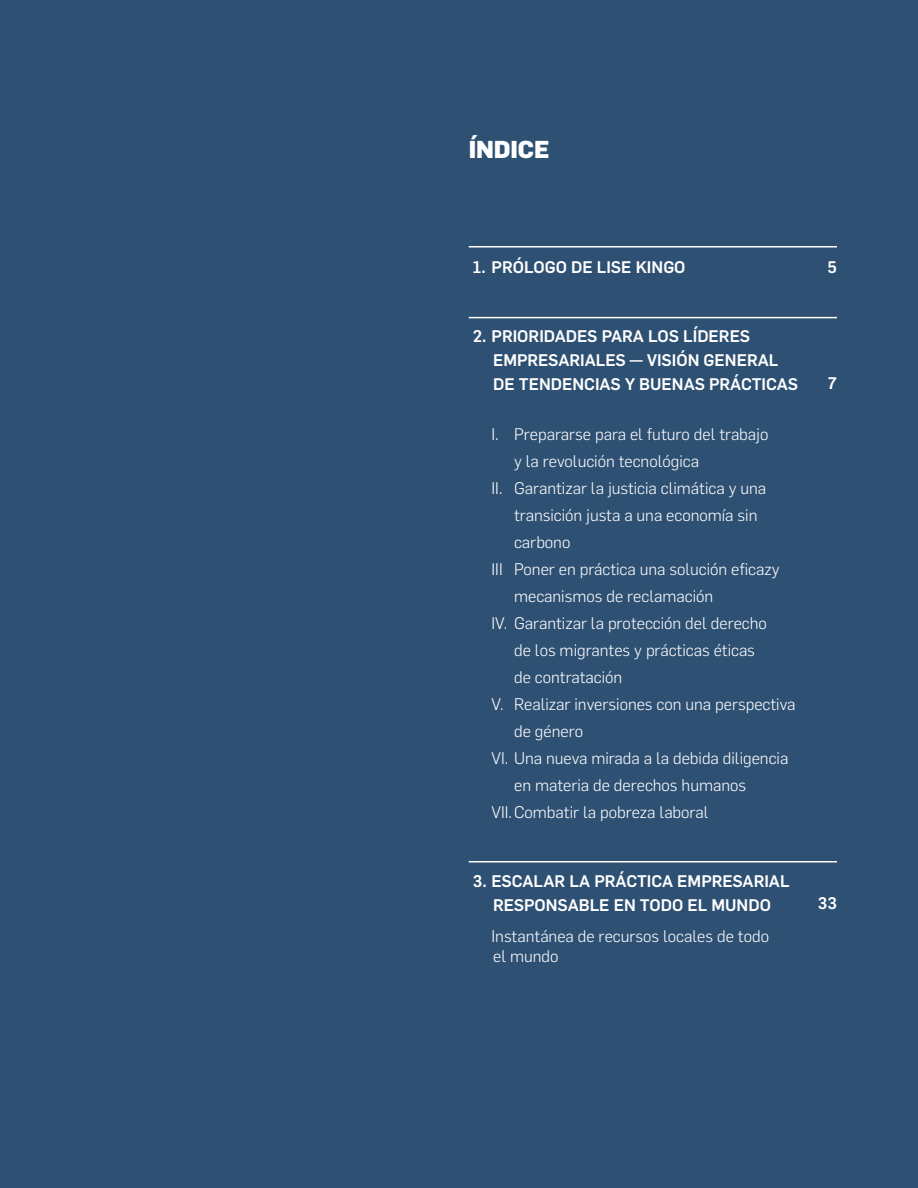
<style>
.page{position:relative;width:918px;height:1188px;background:#2e5073}
.page>*{position:absolute;margin:0;border:0;box-sizing:border-box;transform-origin:0 0}
.t1{font:800 24px "Flama";letter-spacing:-.005em;color:#fff}
.t2{font:300 16.5px/19.8px "Flama";color:#fff}
.t3{font:500 16.5px/24px "Flama";color:#fff}
</style>
<div class="page">
<hr style="left:469px;top:246px;width:368px;height:2px;background:#fff">
<hr style="left:469px;top:317px;width:368px;height:1px;background:#fff">
<hr style="left:469px;top:861px;width:368px;height:1px;background:#fff">
<h1 class="t1" style="left:469px;top:132px;width:82px">ÍNDICE</h1>
<p class="t3" style="left:473px;top:254px;width:214px">1. PRÓLOGO DE LISE KINGO</p>
<p class="t3" style="left:493px;top:323px;width:306px;text-indent:-20px">2. PRIORIDADES PARA LOS LÍDERES<br>EMPRESARIALES — VISIÓN GENERAL<br>DE TENDENCIAS Y BUENAS PRÁCTICAS</p>
<p class="t2" style="left:492px;top:423px;width:278px">I. Prepararse para el futuro del trabajo</p>
<p class="t2" style="left:514px;top:450px;width:186px">y la revolución tecnológica</p>
<p class="t2" style="left:492px;top:477px;width:276px">II. Garantizar la justicia climática y una</p>
<p class="t2" style="left:514px;top:504px;width:245px">transición justa a una economía sin</p>
<p class="t2" style="left:514px;top:531px;width:58px">carbono</p>
<p class="t2" style="left:492px;top:558px;width:290px">III Poner en práctica una solución eficazy</p>
<p class="t2" style="left:514px;top:585px;width:201px">mecanismos de reclamación</p>
<p class="t2" style="left:492px;top:612px;width:277px">IV. Garantizar la protección del derecho</p>
<p class="t2" style="left:514px;top:639px;width:242px">de los migrantes y prácticas éticas</p>
<p class="t2" style="left:514px;top:666px;width:110px">de contratación</p>
<p class="t2" style="left:492px;top:693px;width:305px">V. Realizar inversiones con una perspectiva</p>
<p class="t2" style="left:514px;top:720px;width:70px">de género</p>
<p class="t2" style="left:492px;top:747px;width:298px">VI. Una nueva mirada a la debida diligencia</p>
<p class="t2" style="left:514px;top:774px;width:234px">en materia de derechos humanos</p>
<p class="t2" style="left:492px;top:801px;width:218px">VII.Combatir la pobreza laboral</p>
<p class="t3" style="left:473px;top:868px;width:318px;text-align:center">3. ESCALAR LA PRÁCTICA EMPRESARIAL<br>RESPONSABLE EN TODO EL MUNDO</p>
<p class="t2" style="left:492px;top:926px;width:279px">Instantánea de recursos locales de todo el mundo</p>
<p class="t3" style="left:828px;top:254px;width:11px">5</p>
<p class="t3" style="left:828px;top:370px;width:11px">7</p>
<p class="t3" style="left:818px;top:890px;width:21px">33</p>
</div>
